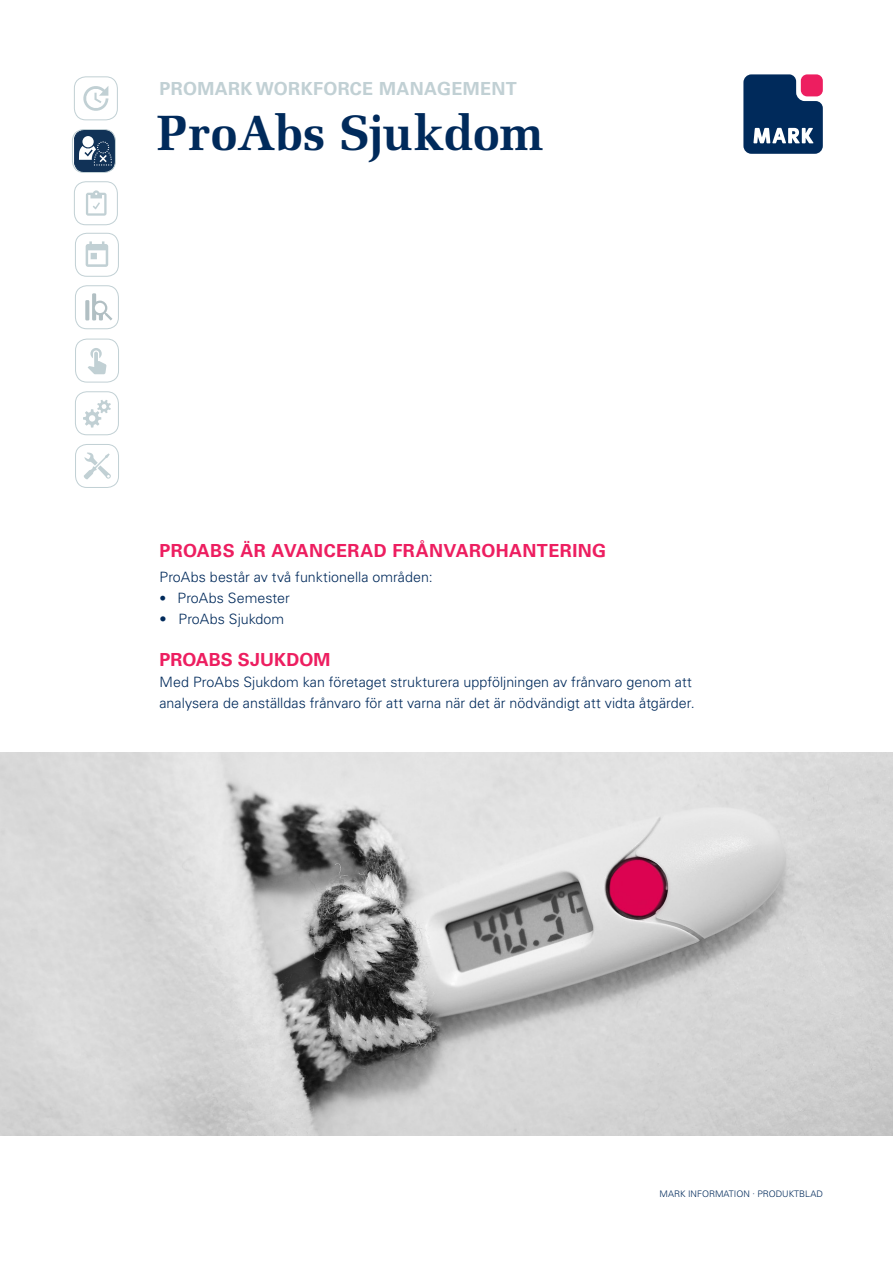
<style>
.page{position:relative;width:893px;height:1263px;background:#fff}
.page>*{position:absolute;margin:0;border:0;box-sizing:border-box;transform-origin:0 0}
.Copy{font:700 49.5px "Melior LT Std";letter-spacing:-.005em;color:#002a5b}
.Copy-2{font:700 18px "Univers LT Std";letter-spacing:.02em;color:#ed1e60}
.Copy-3{font:700 18px "Univers LT Std";letter-spacing:.02em;color:#c1d0d4}
.Copy-4{font:700 18px "Univers LT Std";color:#ed1e60}
.Copy-5{font:300 14.25px "Univers LT Std";color:#002a5b}
.Quotes_fed{font:300 9px "Univers LT Std";color:#002a5b}
.s1{font-size:13.5px}
</style>
<div class="page">
<img style="left:0;top:753px;width:893px;height:382px">
<svg style="left:743px;top:74px;width:80px;height:80px;background:#374974"></svg>
<div style="left:75px;top:233px;width:44px;height:44px;border:1px solid #c1d0d4;border-radius:11px"></div>
<svg style="left:86px;top:241px;width:22px;height:26px"></svg>
<div style="left:75px;top:339px;width:44px;height:43px;border:1px solid #c1d0d4;border-radius:11px"></div>
<svg style="left:88px;top:348px;width:18px;height:26px"></svg>
<div style="left:75px;top:444px;width:44px;height:44px;border:1px solid #c1d0d4;border-radius:11px"></div>
<svg style="left:85px;top:300px;width:4px;height:20px"></svg>
<svg style="left:92px;top:293px;width:20px;height:27px"></svg>
<div style="left:75px;top:391px;width:44px;height:44px;border:1px solid #c1d0d4;border-radius:11px"></div>
<svg style="left:83px;top:400px;width:28px;height:27px"></svg>
<svg style="left:84px;top:452px;width:27px;height:27px"></svg>
<div style="left:75px;top:285px;width:44px;height:44px;border:1px solid #c1d0d4;border-radius:11px"></div>
<div style="left:74px;top:181px;width:44px;height:44px;border:1px solid #c1d0d4;border-radius:11px"></div>
<svg style="left:86px;top:190px;width:21px;height:26px"></svg>
<div style="left:74px;top:77px;width:44px;height:43px;border:1px solid #c1d0d4;border-radius:11px"></div>
<svg style="left:83px;top:86px;width:25px;height:25px"></svg>
<svg style="left:74px;top:129px;width:41px;height:43px"></svg>
<div style="left:72px;top:129px;width:44px;height:44px;border:1px solid #c1d0d4;border-radius:11px"></div>
<p class="Copy-3" style="left:159px;top:78px;width:359px">PROMARK WORKFORCE MANAGEMENT</p>
<p class="Copy" style="left:157px;top:103px;width:388px">ProAbs Sjukdom</p>
<p class="Copy-2" style="left:159px;top:540px;width:448px">PROABS ÄR AVANCERAD FRÅNVAROHANTERING</p>
<p class="Copy-5" style="left:159px;top:568px;width:275px">ProAbs består av två funktionella områden:</p>
<p class="Copy-5" style="left:159px;top:589px;width:132px"><span class="s1">•</span> ProAbs Semester</p>
<p class="Copy-5" style="left:159px;top:610px;width:126px">• ProAbs Sjukdom</p>
<p class="Copy-4" style="left:159px;top:649px;width:172px">PROABS SJUKDOM</p>
<p class="Copy-5" style="left:159px;top:673px;width:534px">Med ProAbs Sjukdom kan företaget strukturera uppföljningen av frånvaro genom att</p>
<p class="Copy-5" style="left:159px;top:694px;width:537px">analysera de anställdas frånvaro för att varna när det är nödvändigt att vidta åtgärder.</p>
<p class="Quotes_fed" style="left:660px;top:1188px;width:165px">MARK INFORMATION · PRODUKTBLAD</p>
</div>
